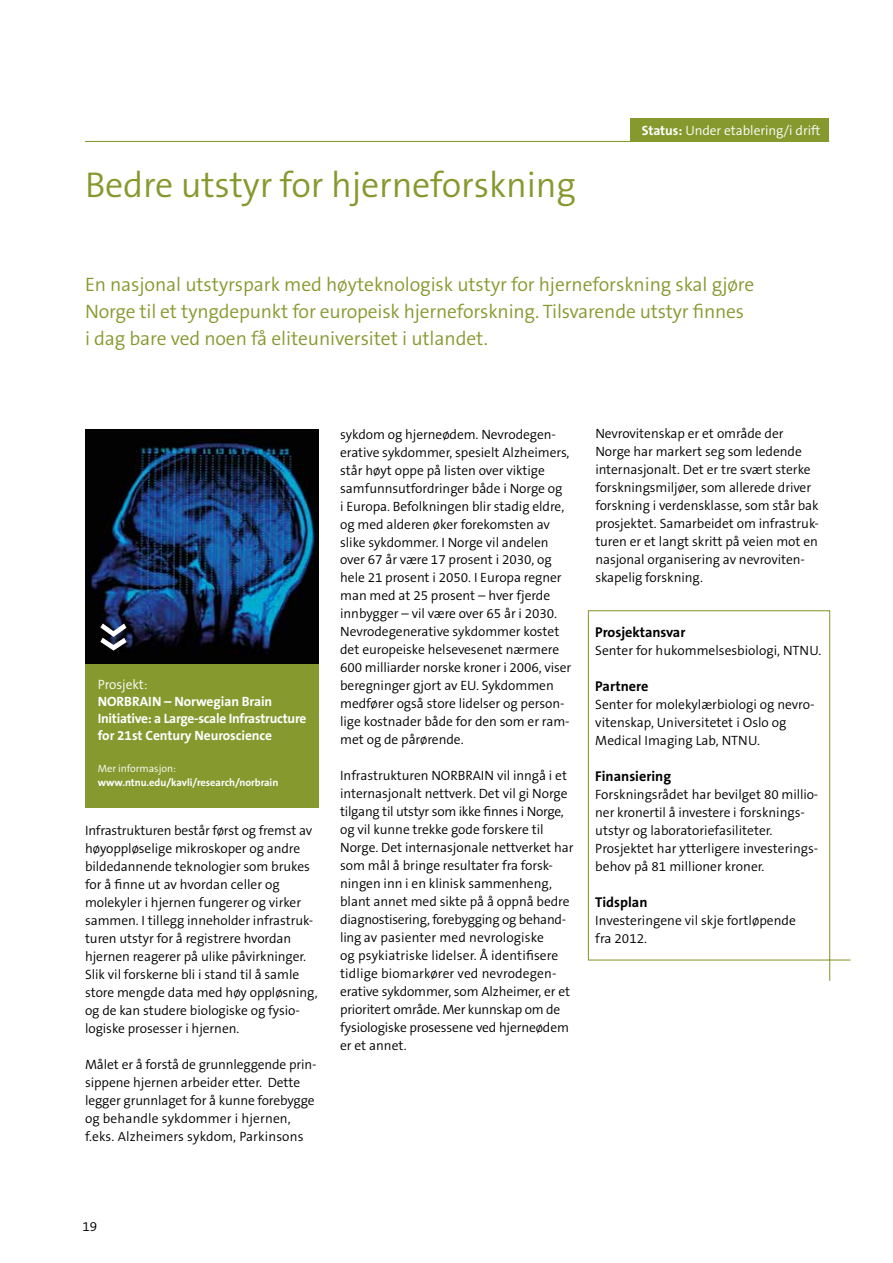
<style>
.page{position:relative;width:893px;height:1263px;background:#fff}
.page>*{position:absolute;margin:0;border:0;box-sizing:border-box;transform-origin:0 0}
.t1{font:300 36px "The Sans B4";letter-spacing:-.005em;color:#86992f}
.t2{font:300 19.5px/27px "The Sans B4";letter-spacing:-.005em;color:#86992f}
.t3{font:700 14.25px "The Sans B7";color:#000}
.t4{font:300 13.5px/18px "The Sans B4";letter-spacing:-.005em;color:#000}
.t5{font:700 13.5px/17.2px "The Sans B7";letter-spacing:-.01em;color:#fff}
.t6{font:300 13.5px "The Sans B4";letter-spacing:-.005em;color:#fff}
.t7{font:700 10.5px "The Sans B7";letter-spacing:-.005em;color:#fff}
.t8{font:300 10.5px "The Sans B4";letter-spacing:-.005em;color:#fff}
.s1{font-family:"The Sans B7";font-weight:700}
</style>
<div class="page">
<div style="left:85px;top:663px;width:234px;height:145px;background:#86992f"></div>
<img style="left:85px;top:429px;width:234px;height:234px">
<div style="left:588px;top:610px;width:242px;height:350px;border:1px solid #86992f"></div>
<svg style="left:829px;top:959px;width:21px;height:22px"></svg>
<svg style="left:100px;top:623px;width:27px;height:28px"></svg>
<div style="left:631px;top:118px;width:198px;height:24px;background:#86992f"></div>
<hr style="left:85px;top:141px;width:744px;height:1px;background:#86992f">
<h1 class="t1" style="left:85px;top:166px;width:492px">Bedre utstyr for hjerneforskning</h1>
<p class="t6" style="left:642px;top:123px;width:180px"><span class="s1">Status:</span> Under etablering/i drift</p>
<h2 class="t2" style="left:85px;top:272px;width:671px">En nasjonal utstyrspark med høyteknologisk utstyr for hjerneforskning skal gjøre<br>Norge til et tyngdepunkt for europeisk hjerneforskning. Tilsvarende utstyr finnes<br>i dag bare ved noen få eliteuniversitet i utlandet.</h2>
<p class="t6" style="left:98px;top:677px;width:51px">Prosjekt:</p>
<p class="t5" style="left:98px;top:693px;width:210px">NORBRAIN – Norwegian Brain<br>Initiative: a Large-scale Infrastructure for 21st Century Neuroscience</p>
<p class="t8" style="left:98px;top:763px;width:80px">Mer informasjon:</p>
<p class="t7" style="left:98px;top:777px;width:182px">www.ntnu.edu/kavli/research/norbrain</p>
<p class="t4" style="left:85px;top:821px;width:234px">Infrastrukturen består først og fremst av høyoppløselige mikroskoper og andre bildedannende teknologier som brukes for å finne ut av hvordan celler og molekyler i hjernen fungerer og virker sammen. I tillegg inneholder infrastruk&shy;turen utstyr for å registrere hvordan hjernen reagerer på ulike påvirkninger.<br>Slik vil forskerne bli i stand til å samle store mengde data med høy oppløsning, og de kan studere biologiske og fysio&shy;logiske prosesser i hjernen.</p>
<p class="t4" style="left:85px;top:1055px;width:233px">Målet er å forstå de grunnleggende prin&shy;sippene hjernen arbeider etter. Dette legger grunnlaget for å kunne forebygge og behandle sykdommer i hjernen, f.eks. Alzheimers sykdom, Parkinsons</p>
<p class="t4" style="left:340px;top:425px;width:232px">sykdom og hjerneødem. Nevrodegen&shy;erative sykdommer, spesielt Alzheimers, står høyt oppe på listen over viktige samfunnsutfordringer både i Norge og<br>i Europa. Befolkningen blir stadig eldre, og med alderen øker forekomsten av slike sykdommer. I Norge vil andelen over 67 år være 17 prosent i 2030, og hele 21 prosent i 2050. I Europa regner man med at 25 prosent – hver fjerde innbygger – vil være over 65 år i 2030.<br>Nevrodegenerative sykdommer kostet det europeiske helsevesenet nærmere 600 milliarder norske kroner i 2006, viser beregninger gjort av EU. Sykdommen medfører også store lidelser og person&shy;lige kostnader både for den som er ram&shy;met og de pårørende.</p>
<p class="t4" style="left:340px;top:767px;width:235px">Infrastrukturen NORBRAIN vil inngå i et internasjonalt nettverk. Det vil gi Norge tilgang til utstyr som ikke finnes i Norge, og vil kunne trekke gode forskere til Norge. Det internasjonale nettverket har som mål å bringe resultater fra forsk&shy;ningen inn i en klinisk sammenheng, blant annet med sikte på å oppnå bedre diagnostisering, forebygging og behand&shy;ling av pasienter med nevrologiske<br>og psykiatriske lidelser. Å identifisere tidlige biomarkører ved nevrodegen&shy;erative sykdommer, som Alzheimer, er et prioritert område. Mer kunnskap om de fysiologiske prosessene ved hjerneødem er et annet.</p>
<p class="t4" style="left:595px;top:425px;width:225px">Nevrovitenskap er et område der Norge har markert seg som ledende internasjonalt. Det er tre svært sterke forskningsmiljøer, som allerede driver forskning i verdensklasse, som står bak prosjektet. Samarbeidet om infrastruk&shy;turen er et langt skritt på veien mot en nasjonal organisering av nevroviten&shy;skapelig forskning.</p>
<p class="t3" style="left:595px;top:624px;width:92px">Prosjektansvar</p>
<p class="t4" style="left:595px;top:641px;width:228px">Senter for hukommelsesbiologi, NTNU.</p>
<p class="t3" style="left:595px;top:678px;width:55px">Partnere</p>
<p class="t4" style="left:595px;top:695px;width:221px">Senter for molekylærbiologi og nevro&shy;vitenskap, Universitetet i Oslo og<br>Medical Imaging Lab, NTNU.</p>
<p class="t3" style="left:595px;top:768px;width:77px">Finansiering</p>
<p class="t4" style="left:595px;top:785px;width:224px">Forskningsrådet har bevilget 80 millio&shy;ner kronertil å investere i forsknings&shy;utstyr og laboratoriefasiliteter.<br>Prosjektet har ytterligere investerings&shy;behov på 81 millioner kroner.</p>
<p class="t3" style="left:595px;top:894px;width:54px">Tidsplan</p>
<p class="t4" style="left:595px;top:911px;width:202px">Investeringene vil skje fortløpende fra 2012.</p>
<p class="t4" style="left:82px;top:1217px;width:16px">19</p>
</div>
